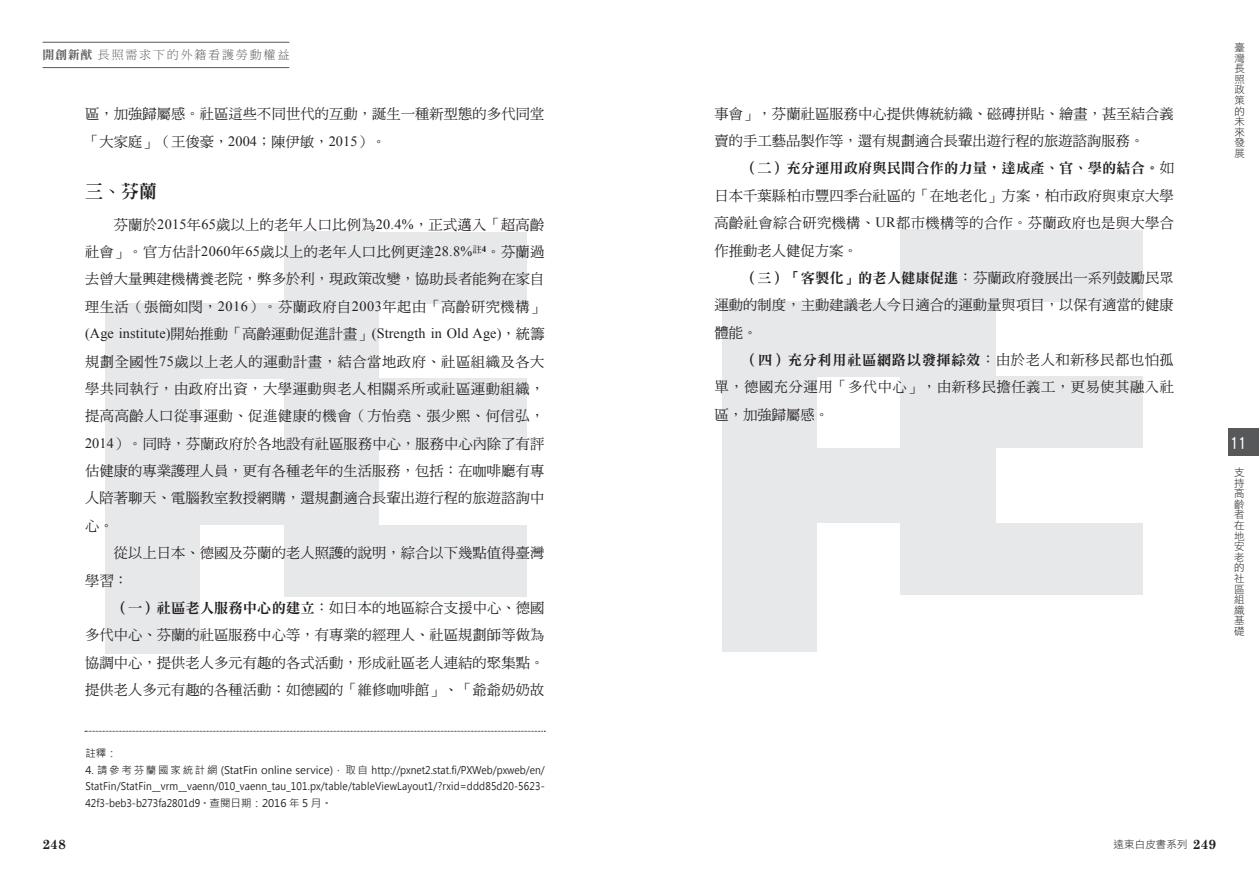
<style>
.page{position:relative;width:1259px;height:893px;background:#fff}
.page>*{position:absolute;margin:0;border:0;box-sizing:border-box;transform-origin:0 0}
.壹{font:800 18px "AR Std Song B5";color:#231f20}
.t1{font:18px "DF Hei Std W7";color:#fff;scale:.8 1}
.內文{font:14.25px/27.3px "DF Ming Md HK BF";letter-spacing:.005em;color:#231f20;text-align:justify}
.t2{font:700 13.5px "Century Schoolbook";color:#231f20}
.t3{font:12px "DF Ming Std W3";letter-spacing:.15em;color:#57585a}
.註解{font:10.5px/16.5px "Microsoft Jheng Hei";color:#231f20;text-align:justify}
.t4{font:10.5px/10.6px "DF Hei Std W3";letter-spacing:.01em;color:#231f20;text-align:justify}
.s1{font-family:"DF Ming Std W9"}
.s2{font-family:"Times New Roman"}
.s3{font-family:"Century Schoolbook";font-weight:700;font-size:13.5px}
</style>
<div class="page">
<div style="left:1228px;top:428px;width:31px;height:28px;background:#57585a"></div>
<hr style="left:43px;top:67px;width:246px;height:1px;background:#57585a">
<hr style="left:43px;top:42px;width:246px;height:1px;background:#57585a">
<div style="left:284px;top:232px;width:242px;height:72px;background:#e7e8ea"></div>
<div style="left:284px;top:378px;width:242px;height:72px;background:#e7e8ea"></div>
<div style="left:284px;top:525px;width:242px;height:72px;background:#e7e8ea"></div>
<div style="left:105px;top:303px;width:95px;height:351px;background:#e7e8ea"></div>
<div style="left:136px;top:303px;width:243px;height:75px;background:#e7e8ea"></div>
<div style="left:136px;top:450px;width:243px;height:75px;background:#e7e8ea"></div>
<div style="left:900px;top:230px;width:243px;height:71px;background:#e7e8ea"></div>
<div style="left:900px;top:376px;width:243px;height:72px;background:#e7e8ea"></div>
<div style="left:900px;top:523px;width:243px;height:71px;background:#e7e8ea"></div>
<div style="left:722px;top:301px;width:94px;height:350px;background:#e7e8ea"></div>
<div style="left:753px;top:301px;width:242px;height:75px;background:#e7e8ea"></div>
<div style="left:753px;top:448px;width:242px;height:75px;background:#e7e8ea"></div>
<svg style="left:85px;top:731px;width:460px;height:1px"></svg>
<p class="t3" style="left:43px;top:48px;width:248px"><span class="s1">開創新猷</span>長照需求下的外籍看護勞動權益</p>
<p class="t4" style="left:1234px;top:42px;width:12px">臺灣長照政策的未來發展</p>
<p class="內文" style="left:714px;top:100px;width:461px">事會」，芬蘭社區服務中心提供傳統紡織、磁磚拼貼、繪畫，甚至結合義賣的手工藝品製作等，還有規劃適合長輩出遊行程的旅遊諮詢服務。</p>
<p class="內文" style="left:714px;top:155px;width:461px;text-indent:29px"><span class="s1">（二）充分運用政府與民間合作的力量，達成產、官、學的結合。</span>如日本千葉縣柏市豐四季台社區的「在地老化」方案，柏市政府與東京大學高齡社會綜合研究機構、<span class="s2">UR</span>都市機構等的合作。芬蘭政府也是與大學合作推動老人健促方案。</p>
<p class="內文" style="left:714px;top:265px;width:461px;text-indent:29px"><span class="s1">（三）「客製化」的老人健康促進</span>：芬蘭政府發展出一系列鼓勵民眾運動的制度，主動建議老人今日適合的運動量與項目，以保有適當的健康體能。</p>
<p class="內文" style="left:714px;top:347px;width:461px;text-indent:29px"><span class="s1">（四）充分利用社區網路以發揮綜效</span>：由於老人和新移民都也怕孤單，德國充分運用「多代中心」，由新移民擔任義工，更易使其融入社區，加強歸屬感。</p>
<p class="內文" style="left:85px;top:100px;width:461px">區，加強歸屬感。社區這些不同世代的互動，誕生一種新型態的多代同堂「大家庭」（王俊豪，<span class="s2">2004</span>；陳伊敏，<span class="s2">2015</span>）。</p>
<p class="壹" style="left:85px;top:182px;width:73px">三、芬蘭</p>
<p class="內文" style="left:85px;top:211px;width:461px;text-indent:29px">芬蘭於<span class="s2">2015</span>年<span class="s2">65</span>歲以上的老年人口比例為<span class="s2">20.4%</span>，正式邁入「超高齡社會」。官方估計<span class="s2">2060</span>年<span class="s2">65</span>歲以上的老年人口比例更達<span class="s2">28.8%</span><sup>註</sup><sup>4</sup>。芬蘭過去曾大量興建機構養老院，弊多於利，現政策改變，協助長者能夠在家自理生活（張簡如閔，<span class="s2">2016</span>）。芬蘭政府自<span class="s2">2003</span>年起由「高齡研究機構」<span class="s2">(Age institute)</span>開始推動「高齡運動促進計畫」<span class="s2">(Strength in Old Age)</span>，統籌規劃全國性<span class="s2">75</span>歲以上老人的運動計畫，結合當地政府、社區組織及各大學共同執行，由政府出資，大學運動與老人相關系所或社區運動組織，提高高齡人口從事運動、促進健康的機會（方怡堯、張少熙、何信弘，<span class="s2">2014</span>）。同時，芬蘭政府於各地設有社區服務中心，服務中心內除了有評估健康的專業護理人員，更有各種老年的生活服務，包括：在咖啡廳有專人陪著聊天、電腦教室教授網購，還規劃適合長輩出遊行程的旅遊諮詢中心。</p>
<p class="內文" style="left:85px;top:539px;width:461px;text-indent:29px">從以上日本、德國及芬蘭的老人照護的說明，綜合以下幾點值得臺灣學習：</p>
<p class="內文" style="left:85px;top:594px;width:461px;text-indent:29px"><span class="s1">（一）社區老人服務中心的建立</span>：如日本的地區綜合支援中心、德國多代中心、芬蘭的社區服務中心等，有專業的經理人、社區規劃師等做為協調中心，提供老人多元有趣的各式活動，形成社區老人連結的聚集點。提供老人多元有趣的各種活動：如德國的「維修咖啡館」、「爺爺奶奶故</p>
<p class="t1" style="left:1230px;top:432px;width:21px">11</p>
<p class="t4" style="left:1234px;top:467px;width:12px">支持高齡者在地安老的社區組織基礎</p>
<p class="註解" style="left:85px;top:745px;width:33px">註釋：</p>
<p class="註解" style="left:85px;top:762px;width:461px">4. 請參考芬蘭國家統計網 (StatFin online service)，取自 http://pxnet2.stat.fi/PXWeb/pxweb/en/ StatFin/StatFin__vrm__vaenn/010_vaenn_tau_101.px/table/tableViewLayout1/?rxid=ddd85d20-5623- 42f3-beb3-b273fa2801d9。查閱日期：2016 年 5 月。</p>
<p class="t2" style="left:43px;top:835px;width:25px">248</p>
<p class="t4" style="left:1113px;top:838px;width:104px">遠東白皮書系列 <span class="s3">249</span></p>
</div>
